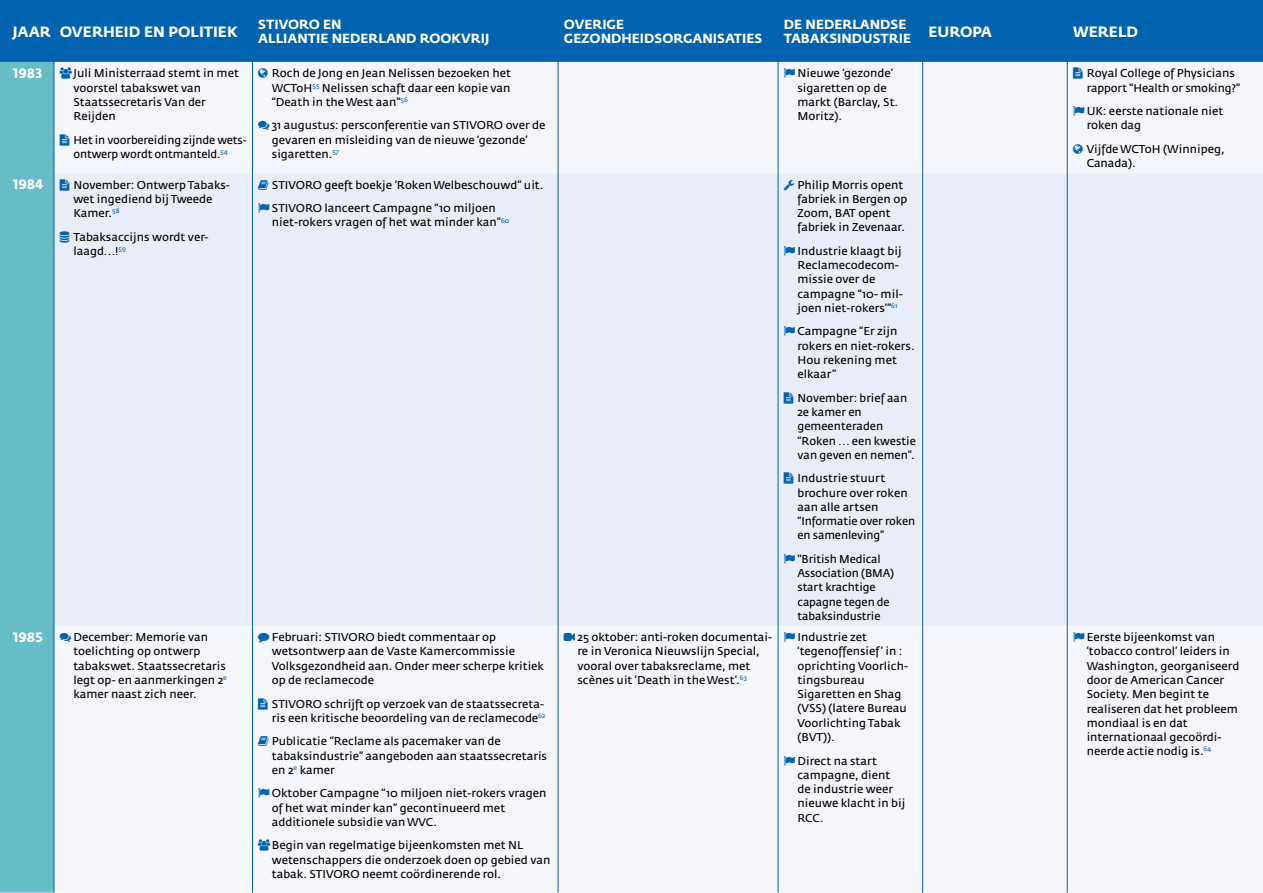
<style>
.page{position:relative;width:1263px;height:893px;background:#fff}
.page>*{position:absolute;margin:0;border:0;box-sizing:border-box;transform-origin:0 0}
.t1{font:700 14.85px "KWF Fedra Sans";color:#fff}
.t2{font:13.5px "KWF Fedra Sans Bold SC";color:#fff}
.t3{font:700 13.2px/14.9px "KWF Fedra Sans";color:#fff}
.t4{font:11.25px/14.2px "KWF Fedra Sans";color:#000}
.s1{font-family:"KWF Fedra Sans Bold SC";font-weight:400}
.s2{color:#0063af}
</style>
<div class="page">
<div style="left:0;top:0;width:1263px;height:62px;background:#0063af"></div>
<div style="left:0;top:62px;width:54px;height:831px;background:#66bdc8"></div>
<div style="left:55px;top:62px;width:1208px;height:831px;background:#f4f6fc"></div>
<div style="left:55px;top:173px;width:1208px;height:453px;background:#e9edf9"></div>
<hr style="left:54px;top:0;width:1px;height:62px;background:#0063af">
<hr style="left:54px;top:62px;width:1px;height:111px;background:#0063af">
<hr style="left:54px;top:173px;width:1px;height:453px;background:#0063af">
<hr style="left:54px;top:626px;width:1px;height:267px;background:#0063af">
<hr style="left:252px;top:0;width:1px;height:62px;background:#0063af">
<hr style="left:558px;top:0;width:1px;height:62px;background:#0063af">
<hr style="left:778px;top:0;width:1px;height:62px;background:#0063af">
<hr style="left:922px;top:0;width:1px;height:62px;background:#0063af">
<hr style="left:1067px;top:0;width:1px;height:62px;background:#0063af">
<hr style="left:252px;top:62px;width:1px;height:111px;background:#0063af">
<hr style="left:558px;top:62px;width:1px;height:111px;background:#0063af">
<hr style="left:778px;top:62px;width:1px;height:111px;background:#0063af">
<hr style="left:922px;top:62px;width:1px;height:111px;background:#0063af">
<hr style="left:1067px;top:62px;width:1px;height:111px;background:#0063af">
<hr style="left:252px;top:173px;width:1px;height:453px;background:#0063af">
<hr style="left:558px;top:173px;width:1px;height:453px;background:#0063af">
<hr style="left:778px;top:173px;width:1px;height:453px;background:#0063af">
<hr style="left:922px;top:173px;width:1px;height:453px;background:#0063af">
<hr style="left:1067px;top:173px;width:1px;height:453px;background:#0063af">
<hr style="left:252px;top:626px;width:1px;height:267px;background:#0063af">
<hr style="left:558px;top:626px;width:1px;height:267px;background:#0063af">
<hr style="left:778px;top:626px;width:1px;height:267px;background:#0063af">
<hr style="left:922px;top:626px;width:1px;height:267px;background:#0063af">
<hr style="left:1067px;top:626px;width:1px;height:267px;background:#0063af">
<svg style="left:60px;top:68px;width:15px;height:11px"></svg>
<svg style="left:60px;top:134px;width:12px;height:11px"></svg>
<svg style="left:258px;top:68px;width:13px;height:10px"></svg>
<svg style="left:258px;top:121px;width:14px;height:9px"></svg>
<svg style="left:784px;top:68px;width:14px;height:10px"></svg>
<svg style="left:1073px;top:68px;width:12px;height:11px"></svg>
<svg style="left:1073px;top:106px;width:14px;height:10px"></svg>
<svg style="left:1073px;top:144px;width:12px;height:10px"></svg>
<svg style="left:60px;top:179px;width:12px;height:11px"></svg>
<svg style="left:60px;top:231px;width:12px;height:11px"></svg>
<svg style="left:258px;top:180px;width:14px;height:10px"></svg>
<svg style="left:259px;top:203px;width:13px;height:10px"></svg>
<svg style="left:784px;top:180px;width:13px;height:10px"></svg>
<svg style="left:784px;top:246px;width:14px;height:10px"></svg>
<svg style="left:784px;top:326px;width:14px;height:10px"></svg>
<svg style="left:784px;top:392px;width:12px;height:11px"></svg>
<svg style="left:784px;top:472px;width:12px;height:12px"></svg>
<svg style="left:784px;top:554px;width:14px;height:10px"></svg>
<svg style="left:60px;top:633px;width:14px;height:9px"></svg>
<svg style="left:258px;top:698px;width:13px;height:11px"></svg>
<svg style="left:258px;top:736px;width:14px;height:10px"></svg>
<svg style="left:259px;top:788px;width:13px;height:10px"></svg>
<svg style="left:258px;top:840px;width:15px;height:11px"></svg>
<svg style="left:564px;top:633px;width:14px;height:9px"></svg>
<svg style="left:784px;top:632px;width:14px;height:10px"></svg>
<svg style="left:784px;top:755px;width:14px;height:10px"></svg>
<svg style="left:1073px;top:632px;width:14px;height:10px"></svg>
<h1 class="t1" style="left:13px;top:23px;width:227px"><span class="s1">JAAR</span> OVERHEID EN POLITIEK</h1>
<p class="t3" style="left:258px;top:17px;width:233px">STIVORO EN<br>ALLIANTIE NEDERLAND ROOKVRIJ</p>
<p class="t3" style="left:564px;top:17px;width:200px">OVERIGE<br>GEZONDHEIDSORGANISATIES</p>
<p class="t3" style="left:784px;top:17px;width:129px">DE NEDERLANDSE<br>TABAKSINDUSTRIE</p>
<h1 class="t1" style="left:928px;top:23px;width:65px">EUROPA</h1>
<h1 class="t1" style="left:1073px;top:23px;width:67px">WERELD</h1>
<p class="t2" style="left:13px;top:65px;width:31px">1983</p>
<p class="t4" style="left:73px;top:67px;width:167px">Juli Ministerraad stemt in met voorstel tabakswet van<br>Staatssecretaris Van der<br>Reijden</p>
<p class="t4" style="left:73px;top:133px;width:173px">Het in voorbereiding zijnde wets-- ontwerp wordt ontmanteld.<sup>54</sup></p>
<p class="t4" style="left:797px;top:67px;width:102px">Nieuwe ‘gezonde’ sigaretten op de markt (Barclay, St.<br>Moritz).</p>
<p class="t4" style="left:1087px;top:67px;width:155px">Royal College of Physicians rapport “Health or smoking?”</p>
<p class="t4" style="left:272px;top:67px;width:241px;text-align:justify">Roch de Jong en Jean Nelissen bezoeken het WCToH<sup>55</sup> Nelissen schaft daar een kopie van “Death in the West aan”<sup>56</sup></p>
<p class="t4" style="left:272px;top:119px;width:275px">31 augustus: persconferentie van STIVORO over de gevaren en misleiding van de nieuwe ‘gezonde’ sigaretten.<sup>57</sup></p>
<p class="t4" style="left:1087px;top:104px;width:138px">UK: eerste nationale niet roken dag</p>
<p class="t4" style="left:1087px;top:142px;width:139px">Vijfde WCToH (Winnipeg,<br>Canada).</p>
<p class="t2" style="left:13px;top:176px;width:32px">1984</p>
<p class="t4" style="left:73px;top:178px;width:158px">November: Ontwerp Tabaks&shy;wet ingediend bij Tweede<br>Kamer.<sup>58</sup></p>
<p class="t4" style="left:73px;top:230px;width:137px">Tabaksaccijns wordt ver&shy;laagd…!<sup>59</sup></p>
<p class="t4" style="left:272px;top:173px;width:273px;line-height:23.5px">STIVORO geeft boekje ’Roken Welbeschouwd” uit.<br>STIVORO lanceert Campagne “10 miljoen</p>
<p class="t4" style="left:272px;top:216px;width:239px">niet-rokers vragen of het wat minder kan”<sup>60</sup></p>
<p class="t4" style="left:797px;top:178px;width:111px">Philip Morris opent fabriek in Bergen op<br>Zoom, BAT opent fabriek in Zevenaar.</p>
<p class="t4" style="left:797px;top:244px;width:107px">Industrie klaagt bij<br>Reclamecodecom&shy;missie over de campagne “10- mil&shy;joen niet-rokers’”<sup>61</sup></p>
<p class="t4" style="left:797px;top:325px;width:119px">Campagne “Er zijn rokers en niet-rokers.<br>Hou rekening met elkaar”</p>
<p class="t4" style="left:797px;top:391px;width:120px">November: brief aan<br>2e kamer en gemeenteraden “Roken … een kwestie van geven en nemen”.</p>
<p class="t4" style="left:797px;top:472px;width:119px">Industrie stuurt brochure over roken aan alle artsen “Informatie over roken en samenleving”</p>
<p class="t4" style="left:797px;top:552px;width:98px">"British Medical<br>Association (BMA) start krachtige capagne tegen de tabaksindustrie</p>
<p class="t2" style="left:13px;top:629px;width:32px">1985</p>
<p class="t4" style="left:73px;top:630px;width:155px">December: Memorie van toelichting op ontwerp tabakswet. Staatssecretaris legt op- en aanmerkingen 2<sup>e </sup>kamer naast zich neer.</p>
<p class="t4" style="left:272px;top:630px;width:274px;text-indent:-14px"><span class="s2">◆</span> Februari: STIVORO biedt commentaar op wetsontwerp aan de Vaste Kamercommissie Volksgezondheid aan. Onder meer scherpe kritiek op de reclamecode</p>
<p class="t4" style="left:272px;top:697px;width:275px">STIVORO schrijft op verzoek van de staatssecreta&shy;ris een kritische beoordeling van de reclamecode<sup>62</sup></p>
<p class="t4" style="left:272px;top:734px;width:277px">Publicatie “Reclame als pacemaker van de tabaksindustrie” aangeboden aan staatssecretaris en 2<sup>e</sup> kamer</p>
<p class="t4" style="left:272px;top:787px;width:276px">Oktober Campagne “10 miljoen niet-rokers vragen of het wat minder kan” gecontinueerd met additionele subsidie van WVC.</p>
<p class="t4" style="left:272px;top:839px;width:280px">Begin van regelmatige bijeenkomsten met NL wetenschappers die onderzoek doen op gebied van tabak. STIVORO neemt coördinerende rol.</p>
<p class="t4" style="left:577px;top:630px;width:196px">25 oktober: anti-roken documentai&shy;re in Veronica Nieuwslijn Special, vooral over tabaksreclame, met scènes uit ‘Death in the West’.<sup>63</sup></p>
<p class="t4" style="left:797px;top:630px;width:112px">Industrie zet ‘tegenoffensief ’ in : oprichting Voorlich&shy;tingsbureau<br>Sigaretten en Shag (VSS) (latere Bureau<br>Voorlichting Tabak (BVT)).</p>
<p class="t4" style="left:797px;top:754px;width:109px">Direct na start campagne, dient de industrie weer nieuwe klacht in bij<br>RCC.</p>
<p class="t4" style="left:1087px;top:630px;width:154px">Eerste bijeenkomst van ‘tobacco control’ leiders in<br>Washington, georganiseerd door de American Cancer<br>Society. Men begint te realiseren dat het probleem mondiaal is en dat internationaal gecoördi&shy;neerde actie nodig is.<sup>64</sup></p>
</div>
